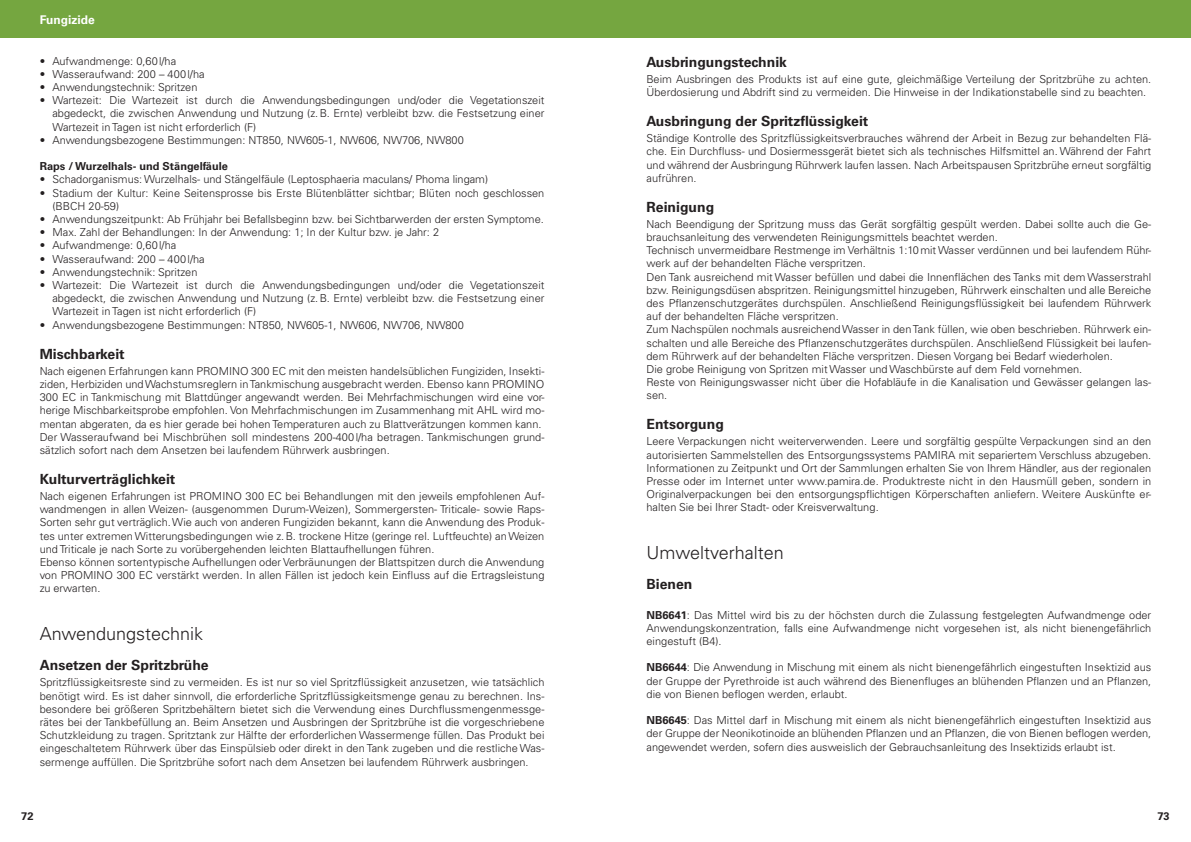
<style>
.page{position:relative;width:1191px;height:842px;background:#fff}
.page>*{position:absolute;margin:0;border:0;box-sizing:border-box;transform-origin:0 0}
.t1{font:300 18px "Univers LT Pro 45";color:#231f20}
.t2{font:700 14px "Univers LT Pro 65";color:#231f20}
.t3{font:700 12px "Univers LT Pro 65";color:#fff}
.t4{font:300 11px/13.2px "Univers LT Pro 45";color:#231f20;text-align:justify}
.t5{font:700 11px "Univers LT Pro 65";color:#231f20}
.s1{font-family:"Univers LT Pro 65";font-weight:700}
</style>
<div class="page">
<div style="left:0;top:0;width:1191px;height:38px;background:#75a640"></div>
<p class="t3" style="left:40px;top:11px;width:57px">Fungizide</p>
<p class="t4" style="left:40px;top:54px;width:138px">• Aufwandmenge: 0,60l/ha</p>
<p class="t4" style="left:40px;top:67px;width:166px">• Wasseraufwand: 200 – 400l/ha</p>
<p class="t4" style="left:40px;top:80px;width:159px">• Anwendungstechnik: Spritzen</p>
<p class="t4" style="left:52px;top:93px;width:493px;text-indent:-13px">• Wartezeit: Die Wartezeit ist durch die Anwendungsbedingungen und/oder die Vegetationszeit abgedeckt, die zwischen Anwendung und Nutzung (z.B. Ernte) verbleibt bzw. die Festsetzung einer Wartezeit in Tagen ist nicht erforderlich (F)</p>
<p class="t4" style="left:40px;top:133px;width:426px">• Anwendungsbezogene Bestimmungen: NT850, NW605-1, NW606, NW706, NW800</p>
<p class="t5" style="left:40px;top:159px;width:190px">Raps / Wurzelhals- und Stängelfäule</p>
<p class="t4" style="left:40px;top:173px;width:450px">• Schadorganismus: Wurzelhals- und Stängelfäule (Leptosphaeria maculans/ Phoma lingam)</p>
<p class="t4" style="left:52px;top:186px;width:493px;text-indent:-13px">• Stadium der Kultur: Keine Seitensprosse bis Erste Blütenblätter sichtbar; Blüten noch geschlossen (BBCH 20-59)</p>
<p class="t4" style="left:40px;top:212px;width:506px">• Anwendungszeitpunkt: Ab Frühjahr bei Befallsbeginn bzw. bei Sichtbarwerden der ersten Symptome.</p>
<p class="t4" style="left:40px;top:225px;width:401px">• Max. Zahl der Behandlungen: In der Anwendung: 1; In der Kultur bzw. je Jahr: 2</p>
<p class="t4" style="left:40px;top:239px;width:138px">• Aufwandmenge: 0,60l/ha</p>
<p class="t4" style="left:40px;top:252px;width:166px">• Wasseraufwand: 200 – 400l/ha</p>
<p class="t4" style="left:40px;top:265px;width:159px">• Anwendungstechnik: Spritzen</p>
<p class="t4" style="left:52px;top:278px;width:493px;text-indent:-13px">• Wartezeit: Die Wartezeit ist durch die Anwendungsbedingungen und/oder die Vegetationszeit abgedeckt, die zwischen Anwendung und Nutzung (z.B. Ernte) verbleibt bzw. die Festsetzung einer Wartezeit in Tagen ist nicht erforderlich (F)</p>
<p class="t4" style="left:40px;top:318px;width:426px">• Anwendungsbezogene Bestimmungen: NT850, NW605-1, NW606, NW706, NW800</p>
<p class="t2" style="left:40px;top:344px;width:87px">Mischbarkeit</p>
<p class="t4" style="left:40px;top:364px;width:506px;text-align:left">Nach eigenen Erfahrungen kann PROMINO 300 EC mit den meisten handelsüblichen Fungiziden, Insekti&shy;ziden, Herbiziden und Wachstumsreglern in Tankmischung ausgebracht werden. Ebenso kann PROMINO 300 EC in Tankmischung mit Blattdünger angewandt werden. Bei Mehrfachmischungen wird eine vor&shy;herige Mischbarkeitsprobe empfohlen. Von Mehrfachmischungen im Zusammenhang mit AHL wird mo&shy;mentan abgeraten, da es hier gerade bei hohen Temperaturen auch zu Blattverätzungen kommen kann.<br>Der Wasseraufwand bei Mischbrühen soll mindestens 200-400l/ha betragen. Tankmischungen grund&shy;sätzlich sofort nach dem Ansetzen bei laufendem Rührwerk ausbringen.</p>
<p class="t2" style="left:40px;top:469px;width:137px">Kulturverträglichkeit</p>
<p class="t4" style="left:40px;top:489px;width:506px;text-align:left">Nach eigenen Erfahrungen ist PROMINO 300 EC bei Behandlungen mit den jeweils empfohlenen Auf&shy;wandmengen in allen Weizen- (ausgenommen Durum-Weizen), Sommergersten- Triticale- sowie Raps-Sorten sehr gut verträglich. Wie auch von anderen Fungiziden bekannt, kann die Anwendung des Produk&shy;tes unter extremen Witterungsbedingungen wie z.B. trockene Hitze (geringe rel. Luftfeuchte) an Weizen und Triticale je nach Sorte zu vorübergehenden leichten Blattaufhellungen führen.<br>Ebenso können sortentypische Aufhellungen oder Verbräunungen der Blattspitzen durch die Anwendung von PROMINO 300 EC verstärkt werden. In allen Fällen ist jedoch kein Einfluss auf die Ertragsleistung zu erwarten.</p>
<h1 class="t1" style="left:40px;top:622px;width:165px">Anwendungstechnik</h1>
<p class="t2" style="left:40px;top:656px;width:170px">Ansetzen der Spritzbrühe</p>
<p class="t4" style="left:40px;top:676px;width:506px">Spritzflüssigkeitsreste sind zu vermeiden. Es ist nur so viel Spritzflüssigkeit anzusetzen, wie tatsächlich benötigt wird. Es ist daher sinnvoll, die erforderliche Spritzflüssigkeitsmenge genau zu berechnen. Ins&shy;besondere bei größeren Spritzbehältern bietet sich die Verwendung eines Durchflussmengenmessge&shy;rätes bei der Tankbefüllung an. Beim Ansetzen und Ausbringen der Spritzbrühe ist die vorgeschriebene Schutzkleidung zu tragen. Spritztank zur Hälfte der erforderlichen Wassermenge füllen. Das Produkt bei eingeschaltetem Rührwerk über das Einspülsieb oder direkt in den Tank zugeben und die restliche Was&shy;sermenge auffüllen. Die Spritzbrühe sofort nach dem Ansetzen bei laufendem Rührwerk ausbringen.</p>
<p class="t2" style="left:646px;top:52px;width:142px">Ausbringungstechnik</p>
<p class="t4" style="left:646px;top:72px;width:506px">Beim Ausbringen des Produkts ist auf eine gute, gleichmäßige Verteilung der Spritzbrühe zu achten.<br>Überdosierung und Abdrift sind zu vermeiden. Die Hinweise in der Indikationstabelle sind zu beachten.</p>
<p class="t2" style="left:646px;top:111px;width:223px">Ausbringung der Spritzflüssigkeit</p>
<p class="t4" style="left:646px;top:131px;width:506px">Ständige Kontrolle des Spritzflüssigkeitsverbrauches während der Arbeit in Bezug zur behandelten Flä&shy;che. Ein Durchfluss- und Dosiermessgerät bietet sich als technisches Hilfsmittel an. Während der Fahrt und während der Ausbringung Rührwerk laufen lassen. Nach Arbeitspausen Spritzbrühe erneut sorgfältig aufrühren.</p>
<p class="t2" style="left:646px;top:197px;width:69px">Reinigung</p>
<p class="t4" style="left:646px;top:217px;width:506px;text-align:left">Nach Beendigung der Spritzung muss das Gerät sorgfältig gespült werden. Dabei sollte auch die Ge&shy;brauchsanleitung des verwendeten Reinigungsmittels beachtet werden.<br>Technisch unvermeidbare Restmenge im Verhältnis 1:10mit Wasser verdünnen und bei laufendem Rühr&shy;werk auf der behandelten Fläche verspritzen.<br>Den Tank ausreichend mit Wasser befüllen und dabei die Innenflächen des Tanks mit dem Wasserstrahl bzw. Reinigungsdüsen abspritzen. Reinigungsmittel hinzugeben, Rührwerk einschalten und alle Bereiche des Pflanzenschutzgerätes durchspülen. Anschließend Reinigungsflüssigkeit bei laufendem Rührwerk auf der behandelten Fläche verspritzen.<br>Zum Nachspülen nochmals ausreichend Wasser in den Tank füllen, wie oben beschrieben. Rührwerk ein&shy;schalten und alle Bereiche des Pflanzenschutzgerätes durchspülen. Anschließend Flüssigkeit bei laufen&shy;dem Rührwerk auf der behandelten Fläche verspritzen. Diesen Vorgang bei Bedarf wiederholen.<br>Die grobe Reinigung von Spritzen mit Wasser und Waschbürste auf dem Feld vornehmen.<br>Reste von Reinigungswasser nicht über die Hofabläufe in die Kanalisation und Gewässer gelangen las&shy;sen.</p>
<p class="t2" style="left:646px;top:415px;width:79px">Entsorgung</p>
<p class="t4" style="left:646px;top:435px;width:506px">Leere Verpackungen nicht weiterverwenden. Leere und sorgfältig gespülte Verpackungen sind an den autorisierten Sammelstellen des Entsorgungssystems PAMIRA mit separiertem Verschluss abzugeben.<br>Informationen zu Zeitpunkt und Ort der Sammlungen erhalten Sie von Ihrem Händler, aus der regionalen Presse oder im Internet unter www.pamira.de. Produktreste nicht in den Hausmüll geben, sondern in Originalverpackungen bei den entsorgungspflichtigen Körperschaften anliefern. Weitere Auskünfte er&shy;halten Sie bei Ihrer Stadt- oder Kreisverwaltung.</p>
<h1 class="t1" style="left:646px;top:541px;width:139px">Umweltverhalten</h1>
<p class="t2" style="left:646px;top:575px;width:47px">Bienen</p>
<p class="t4" style="left:646px;top:608px;width:506px"><span class="s1">NB6641</span>: Das Mittel wird bis zu der höchsten durch die Zulassung festgelegten Aufwandmenge oder Anwendungskonzentration, falls eine Aufwandmenge nicht vorgesehen ist, als nicht bienengefährlich eingestuft (B4).</p>
<p class="t4" style="left:646px;top:661px;width:506px"><span class="s1">NB6644</span>: Die Anwendung in Mischung mit einem als nicht bienengefährlich eingestuften Insektizid aus der Gruppe der Pyrethroide ist auch während des Bienenfluges an blühenden Pflanzen und an Pflanzen, die von Bienen beflogen werden, erlaubt.</p>
<p class="t4" style="left:646px;top:713px;width:506px"><span class="s1">NB6645</span>: Das Mittel darf in Mischung mit einem als nicht bienengefährlich eingestuften Insektizid aus der Gruppe der Neonikotinoide an blühenden Pflanzen und an Pflanzen, die von Bienen beflogen werden, angewendet werden, sofern dies ausweislich der Gebrauchsanleitung des Insektizids erlaubt ist.</p>
<p class="t5" style="left:21px;top:808px;width:14px">72</p>
<p class="t5" style="left:1157px;top:808px;width:14px">73</p>
</div>
